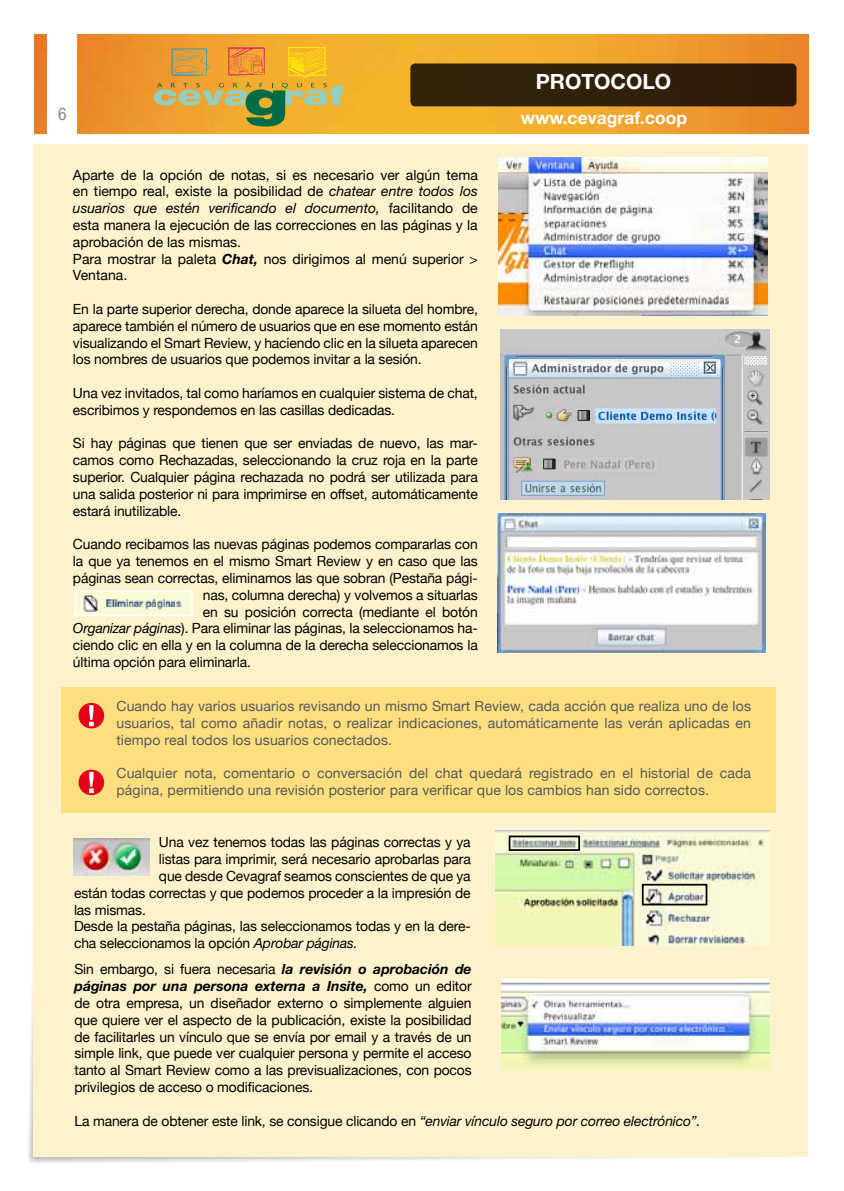
<style>
.page{position:relative;width:844px;height:1191px;background:#fff}
.page>*{position:absolute;margin:0;border:0;box-sizing:border-box;transform-origin:0 0}
.t1{font:700 21px "Helvetica Neue";color:#fff}
.t2{font:700 17.5px "Helvetica Neue";color:#fff}
.t3{font:condensed 17.5px "Helvetica Neue";color:#87888a}
.t4{font:14px/16.8px "Helvetica Neue";letter-spacing:-.01em;color:#000;text-align:justify}
.t5{font:14px/16.8px "Helvetica Neue";letter-spacing:.01em;color:#58585a;text-align:justify}
.s1{font-style:italic}
.s2{font-weight:700;font-style:italic}
</style>
<div class="page">
<img style="left:28px;top:784px;width:780px;height:379px">
<img style="left:35px;top:35px;width:773px;height:99px">
<div style="left:34px;top:144px;width:773px;height:1012px;background:#fef2cc"></div>
<div style="left:410px;top:63px;width:386px;height:43px;background:#302209;border-radius:5px"></div>
<div style="left:47px;top:16px;width:30px;height:126px;background:#fff"></div>
<svg style="left:154px;top:47px;width:190px;height:80px;background:#d2a640"></svg>
<img style="left:74px;top:839px;width:75px;height:36px">
<div style="left:61px;top:686px;width:714px;height:126px;background:#fddf80"></div>
<div style="left:79px;top:703px;width:25px;height:25px;background:#e2001a;border-radius:50%"></div>
<svg style="left:89px;top:705px;width:5px;height:21px"></svg>
<div style="left:79px;top:769px;width:25px;height:26px;background:#e2001a;border-radius:50%"></div>
<svg style="left:89px;top:772px;width:5px;height:21px"></svg>
<img style="left:500px;top:329px;width:269px;height:170px">
<img style="left:498px;top:158px;width:269px;height:157px">
<img style="left:497px;top:612px;width:268px;height:40px">
<img style="left:497px;top:514px;width:268px;height:98px">
<img style="left:77px;top:593px;width:113px;height:20px">
<div style="left:74px;top:590px;width:119px;height:26px;border:2px solid #fff"></div>
<img style="left:495px;top:828px;width:274px;height:117px">
<div style="left:508px;top:835px;width:72px;height:16px;border:2px solid #000"></div>
<div style="left:641px;top:884px;width:66px;height:21px;border:2px solid #000"></div>
<img style="left:501px;top:979px;width:268px;height:90px">
<h1 class="t1" style="left:535px;top:68px;width:137px">PROTOCOLO</h1>
<p class="t3" style="left:58px;top:104px;width:10px">6</p>
<p class="t2" style="left:521px;top:107px;width:168px">www.cevagraf.coop</p>
<p class="t4" style="left:73px;top:166px;width:406px;text-align:left">Aparte de la opción de notas, si es necesario ver algún tema en tiempo real, existe la posibilidad de <span class="s1">chatear entre todos los usuarios que estén verificando el documento,</span> facilitando de esta manera la ejecución de las correcciones en las páginas y la aprobación de las mismas.<br>Para mostrar la paleta <span class="s2">Chat,</span> nos dirigimos al menú superior &gt; Ventana.</p>
<p class="t4" style="left:73px;top:300px;width:406px">En la parte superior derecha, donde aparece la silueta del hombre, aparece también el número de usuarios que en ese momento están visualizando el Smart Review, y haciendo clic en la silueta aparecen los nombres de usuarios que podemos invitar a la sesión.</p>
<p class="t4" style="left:73px;top:384px;width:406px">Una vez invitados, tal como haríamos en cualquier sistema de chat, escribimos y respondemos en las casillas dedicadas.</p>
<p class="t4" style="left:73px;top:435px;width:406px">Si hay páginas que tienen que ser enviadas de nuevo, las mar&shy;camos como Rechazadas, seleccionando la cruz roja en la parte superior. Cualquier página rechazada no podrá ser utilizada para una salida posterior ni para imprimirse en offset, automáticamente estará inutilizable.</p>
<p class="t4" style="left:73px;top:536px;width:406px">Cuando recibamos las nuevas páginas podemos compararlas con</p>
<p class="t4" style="left:73px;top:552px;width:406px">la que ya tenemos en el mismo Smart Review y en caso que las</p>
<p class="t4" style="left:73px;top:569px;width:406px">páginas sean correctas, eliminamos las que sobran (Pestaña pági-</p>
<p class="t4" style="left:203px;top:586px;width:276px">nas, columna derecha) y volvemos a situarlas</p>
<p class="t4" style="left:203px;top:603px;width:276px">en su posición correcta (mediante el botón</p>
<p class="t4" style="left:73px;top:620px;width:406px"><span class="s1">Organizar páginas</span>). Para eliminar las páginas, la seleccionamos ha-</p>
<p class="t4" style="left:73px;top:636px;width:406px">ciendo clic en ella y en la columna de la derecha seleccionamos la</p>
<p class="t4" style="left:73px;top:653px;width:179px">última opción para eliminarla.</p>
<p class="t5" style="left:116px;top:697px;width:636px">Cuando hay varios usuarios revisando un mismo Smart Review, cada acción que realiza uno de los usuarios, tal como añadir notas, o realizar indicaciones, automáticamente las verán aplicadas en tiempo real todos los usuarios conectados.</p>
<p class="t5" style="left:116px;top:764px;width:636px">Cualquier nota, comentario o conversación del chat quedará registrado en el historial de cada página, permitiendo una revisión posterior para verificar que los cambios han sido correctos.</p>
<p class="t4" style="left:159px;top:834px;width:313px">Una vez tenemos todas las páginas correctas y ya</p>
<p class="t4" style="left:159px;top:850px;width:313px">listas para imprimir, será necesario aprobarlas para</p>
<p class="t4" style="left:159px;top:867px;width:313px">que desde Cevagraf seamos conscientes de que ya</p>
<p class="t4" style="left:74px;top:884px;width:398px">están todas correctas y que podemos proceder a la impresión de</p>
<p class="t4" style="left:74px;top:901px;width:73px">las mismas.</p>
<p class="t4" style="left:74px;top:918px;width:398px">Desde la pestaña páginas, las seleccionamos todas y en la dere-</p>
<p class="t4" style="left:74px;top:934px;width:285px">cha seleccionamos la opción <span class="s1">Aprobar páginas.</span></p>
<p class="t4" style="left:74px;top:961px;width:398px">Sin embargo, si fuera necesaria <span class="s2">la revisión o aprobación de páginas por una persona externa a Insite,</span> como un editor de otra empresa, un diseñador externo o simplemente alguien que quiere ver el aspecto de la publicación, existe la posibilidad de facilitarles un vínculo que se envía por email y a través de un simple link, que puede ver cualquier persona y permite el acceso tanto al Smart Review como a las previsualizaciones, con pocos privilegios de acceso o modificaciones.</p>
<p class="t4" style="left:74px;top:1112px;width:627px">La manera de obtener este link, se consigue clicando en <span class="s1">“enviar vínculo seguro por correo electrónico”.</span></p>
</div>
